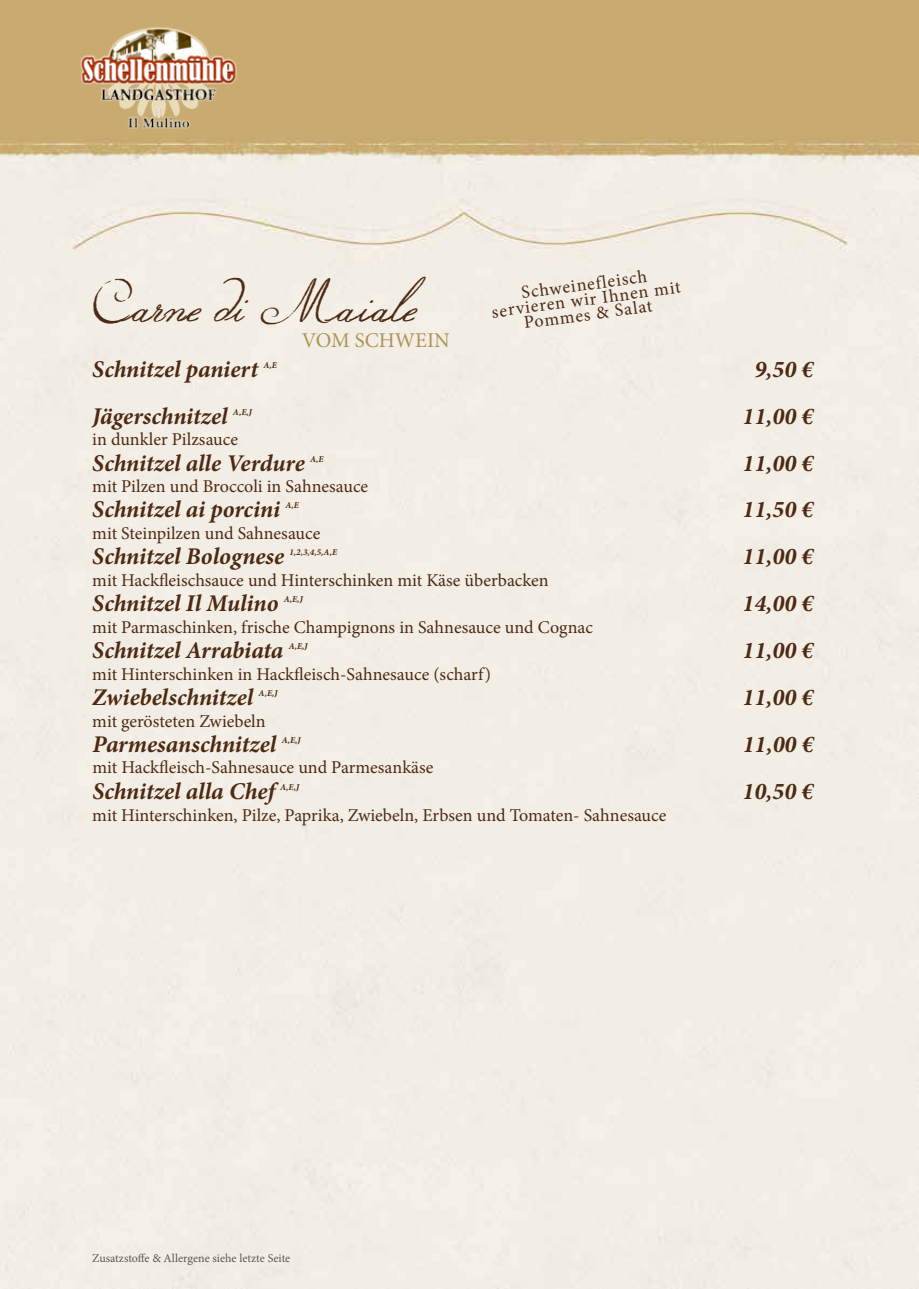
<style>
.page{position:relative;width:919px;height:1289px;background:#fff}
.page>*{position:absolute;margin:0;border:0;box-sizing:border-box;transform-origin:0 0}
.t1{font:45px "Volutes";color:#4e2911}
.t2{font:italic 700 24px "Minion Pro";letter-spacing:-.005em;color:#4e2911}
.t3{font:21px "Minion Pro";color:#ae9357}
.t4{font:18px/15px "Minion Pro";color:#4e2911;text-align:center}
.t5{font:12px "Minion Pro";color:#575756}
.t6{font:italic 700 9px "Minion Pro";color:#4e2911}
</style>
<div class="page">
<img style="left:0;top:0;width:918px;height:1288px">
<img style="left:78px;top:27px;width:160px;height:106px">
<p class="t4" style="left:489px;top:289px;width:192px;rotate:-7deg">Schweinefleisch servieren wir Ihnen mit<br>Pommes &amp; Salat</p>
<h1 class="t1" style="left:92px;top:279px;width:342px">Carne di Maiale</h1>
<p class="t3" style="left:302px;top:326px;width:149px">VOM SCHWEIN</p>
<h2 class="t2" style="left:92px;top:352px;width:167px">Schnitzel paniert</h2>
<p class="t6" style="left:263px;top:358px;width:15px">A,E</p>
<h2 class="t2" style="left:754px;top:352px;width:61px">9,50 €</h2>
<h2 class="t2" style="left:92px;top:399px;width:137px">Jägerschnitzel</h2>
<p class="t6" style="left:233px;top:405px;width:21px">A,E,J</p>
<p class="t4" style="left:92px;top:432px;width:147px">in dunkler Pilzsauce</p>
<h2 class="t2" style="left:742px;top:399px;width:72px">11,00 €</h2>
<h2 class="t2" style="left:92px;top:446px;width:214px">Schnitzel alle Verdure</h2>
<p class="t6" style="left:310px;top:452px;width:15px">A,E</p>
<p class="t4" style="left:92px;top:479px;width:277px">mit Pilzen und Broccoli in Sahnesauce</p>
<h2 class="t2" style="left:92px;top:492px;width:189px">Schnitzel ai porcini</h2>
<p class="t6" style="left:285px;top:499px;width:15px">A,E</p>
<p class="t4" style="left:92px;top:526px;width:229px">mit Steinpilzen und Sahnesauce</p>
<h2 class="t2" style="left:92px;top:539px;width:193px">Schnitzel Bolognese</h2>
<p class="t6" style="left:289px;top:546px;width:49px">1,2,3,4,5,A,E</p>
<p class="t4" style="left:92px;top:572px;width:458px">mit Hackfleischsauce und Hinterschinken mit Käse überbacken</p>
<h2 class="t2" style="left:92px;top:586px;width:188px">Schnitzel Il Mulino</h2>
<p class="t6" style="left:284px;top:593px;width:21px">A,E,J</p>
<p class="t4" style="left:92px;top:619px;width:502px">mit Parmaschinken, frische Champignons in Sahnesauce und Cognac</p>
<h2 class="t2" style="left:92px;top:633px;width:192px">Schnitzel Arrabiata</h2>
<p class="t6" style="left:289px;top:639px;width:21px">A,E,J</p>
<p class="t4" style="left:92px;top:666px;width:400px">mit Hinterschinken in Hackfleisch-Sahnesauce (scharf)</p>
<h2 class="t2" style="left:92px;top:680px;width:162px">Zwiebelschnitzel</h2>
<p class="t6" style="left:258px;top:686px;width:21px">A,E,J</p>
<p class="t4" style="left:92px;top:713px;width:175px">mit gerösteten Zwiebeln</p>
<h2 class="t2" style="left:92px;top:727px;width:185px">Parmesanschnitzel</h2>
<p class="t6" style="left:282px;top:733px;width:21px">A,E,J</p>
<p class="t4" style="left:92px;top:760px;width:342px">mit Hackfleisch-Sahnesauce und Parmesankäse</p>
<h2 class="t2" style="left:92px;top:774px;width:184px">Schnitzel alla Chef</h2>
<p class="t6" style="left:280px;top:780px;width:21px">A,E,J</p>
<p class="t4" style="left:92px;top:807px;width:575px">mit Hinterschinken, Pilze, Paprika, Zwiebeln, Erbsen und Tomaten- Sahnesauce</p>
<h2 class="t2" style="left:742px;top:446px;width:72px">11,00 €</h2>
<h2 class="t2" style="left:742px;top:492px;width:72px">11,50 €</h2>
<h2 class="t2" style="left:742px;top:539px;width:72px">11,00 €</h2>
<h2 class="t2" style="left:742px;top:586px;width:72px">14,00 €</h2>
<h2 class="t2" style="left:742px;top:633px;width:72px">11,00 €</h2>
<h2 class="t2" style="left:742px;top:680px;width:72px">11,00 €</h2>
<h2 class="t2" style="left:742px;top:727px;width:72px">11,00 €</h2>
<h2 class="t2" style="left:742px;top:774px;width:72px">10,50 €</h2>
<p class="t5" style="left:92px;top:1250px;width:199px">Zusatzstoffe &amp; Allergene siehe letzte Seite</p>
</div>
